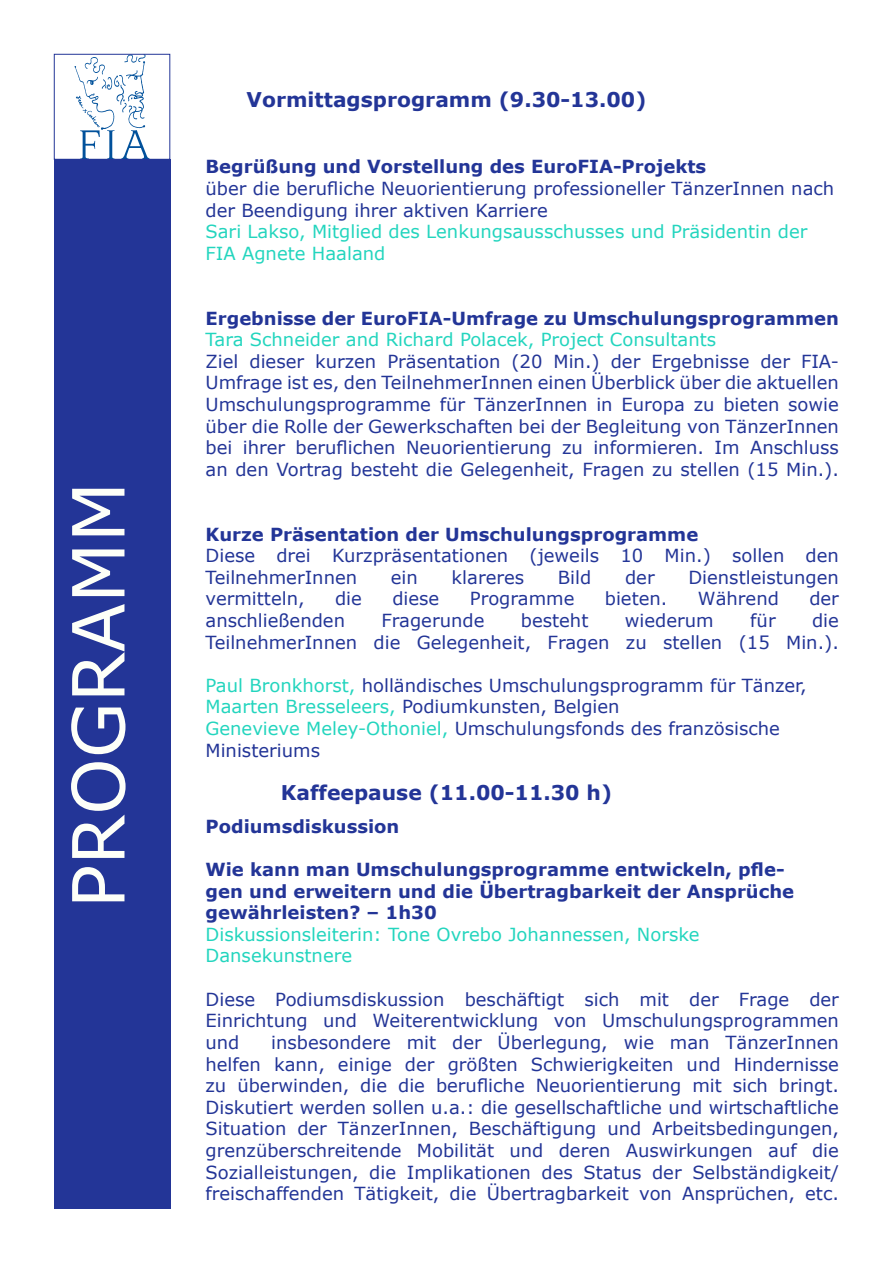
<style>
.page{position:relative;width:893px;height:1263px;background:#fff}
.page>*{position:absolute;margin:0;border:0;box-sizing:border-box;transform-origin:0 0}
.t1{font:72px "Verdana";color:#fdfff8}
.t2{font:700 20.25px "Verdana";color:#233597}
.t3{font:18px/21.6px "Verdana";color:#233597}
.t4{font:700 18px/21.6px "Verdana";color:#233597}
.t5{font:18px/21.6px "Verdana";color:#23d5be}
.s1{color:#23d5be}
</style>
<div class="page">
<div style="left:54px;top:160px;width:116px;height:1049px;background:#233597"></div>
<svg style="left:74px;top:56px;width:75px;height:102px"></svg>
<div style="left:54px;top:54px;width:116px;height:106px;border:1px solid #233597"></div>
<p class="t1" style="left:52px;top:908px;width:428px;rotate:-90deg">PROGRAMM</p>
<p class="t2" style="left:247px;top:86px;width:401px">Vormittagsprogramm (9.30-13.00)</p>
<p class="t4" style="left:206px;top:156px;width:502px">Begrüßung und Vorstellung des EuroFIA-Projekts</p>
<p class="t3" style="left:206px;top:178px;width:630px">über die berufliche Neuorientierung professioneller TänzerInnen nach der Beendigung ihrer aktiven Karriere</p>
<p class="t5" style="left:206px;top:221px;width:603px">Sari Lakso, Mitglied des Lenkungsausschusses und Präsidentin der<br>FIA Agnete Haaland</p>
<p class="t4" style="left:206px;top:307px;width:635px">Ergebnisse der EuroFIA-Umfrage zu Umschulungsprogrammen</p>
<p class="t5" style="left:206px;top:329px;width:512px">Tara Schneider and Richard Polacek, Project Consultants</p>
<p class="t3" style="left:206px;top:351px;width:635px;text-align:justify">Ziel dieser kurzen Präsentation (20 Min.) der Ergebnisse der FIA-Umfrage ist es, den TeilnehmerInnen einen Überblick über die aktuellen Umschulungsprogramme für TänzerInnen in Europa zu bieten sowie über die Rolle der Gewerkschaften bei der Begleitung von TänzerInnen bei ihrer beruflichen Neuorientierung zu informieren. Im Anschluss an den Vortrag besteht die Gelegenheit, Fragen zu stellen (15 Min.).</p>
<p class="t4" style="left:206px;top:523px;width:494px">Kurze Präsentation der Umschulungsprogramme</p>
<p class="t3" style="left:206px;top:545px;width:635px">Diese drei Kurzpräsentationen (jeweils 10 Min.) sollen den<br>TeilnehmerInnen</p>
<p class="t3" style="left:391px;top:567px;width:29px">ein</p>
<p class="t3" style="left:452px;top:567px;width:74px">klareres</p>
<p class="t3" style="left:558px;top:567px;width:35px">Bild</p>
<p class="t3" style="left:625px;top:567px;width:31px">der</p>
<p class="t3" style="left:688px;top:567px;width:152px">Dienstleistungen</p>
<p class="t3" style="left:206px;top:588px;width:101px">vermitteln,</p>
<p class="t3" style="left:335px;top:588px;width:28px">die</p>
<p class="t3" style="left:392px;top:588px;width:48px">diese</p>
<p class="t3" style="left:470px;top:588px;width:106px">Programme</p>
<p class="t3" style="left:605px;top:588px;width:64px">bieten.</p>
<p class="t3" style="left:698px;top:588px;width:83px">Während</p>
<p class="t3" style="left:809px;top:588px;width:31px">der</p>
<p class="t3" style="left:206px;top:610px;width:141px">anschließenden</p>
<p class="t3" style="left:381px;top:610px;width:104px">Fragerunde</p>
<p class="t3" style="left:521px;top:610px;width:69px">besteht</p>
<p class="t3" style="left:625px;top:610px;width:90px">wiederum</p>
<p class="t3" style="left:750px;top:610px;width:27px">für</p>
<p class="t3" style="left:206px;top:610px;width:635px;text-align:right">die<br>TeilnehmerInnen die Gelegenheit, Fragen zu stellen (15 Min.).</p>
<p class="t3" style="left:206px;top:675px;width:603px"><span class="s1">Paul Bronkhorst,</span> holländisches Umschulungsprogramm für Tänzer,</p>
<p class="t3" style="left:206px;top:696px;width:416px"><span class="s1">Maarten Bresseleers,</span> Podiumkunsten, Belgien</p>
<p class="t3" style="left:206px;top:718px;width:576px"><span class="s1">Genevieve Meley-Othoniel,</span> Umschulungsfonds des französische<br>Ministeriums</p>
<p class="t2" style="left:281px;top:779px;width:333px">Kaffeepause (11.00-11.30 h)</p>
<p class="t4" style="left:206px;top:816px;width:195px">Podiumsdiskussion</p>
<p class="t4" style="left:206px;top:859px;width:590px">Wie kann man Umschulungsprogramme entwickeln, pfle&shy;gen und erweitern und die Übertragbarkeit der Ansprüche gewährleisten? – 1h30</p>
<p class="t5" style="left:206px;top:924px;width:495px">Diskussionsleiterin: Tone Ovrebo Johannessen, Norske<br>Dansekunstnere</p>
<p class="t3" style="left:206px;top:988px;width:635px;text-align:justify">Diese Podiumsdiskussion beschäftigt sich mit der Frage der Einrichtung und Weiterentwicklung von Umschulungsprogrammen und</p>
<p class="t3" style="left:206px;top:1032px;width:635px;text-align:justify;text-indent:66px">insbesondere mit der Überlegung, wie man TänzerInnen helfen kann, einige der größten Schwierigkeiten und Hindernisse zu überwinden, die die berufliche Neuorientierung mit sich bringt.<br>Diskutiert werden sollen u.a.: die gesellschaftliche und wirtschaftliche Situation der TänzerInnen, Beschäftigung und Arbeitsbedingungen, grenzüberschreitende Mobilität und deren Auswirkungen auf die Sozialleistungen, die Implikationen des Status der Selbständigkeit/ freischaffenden Tätigkeit, die Übertragbarkeit von Ansprüchen, etc.</p>
</div>
